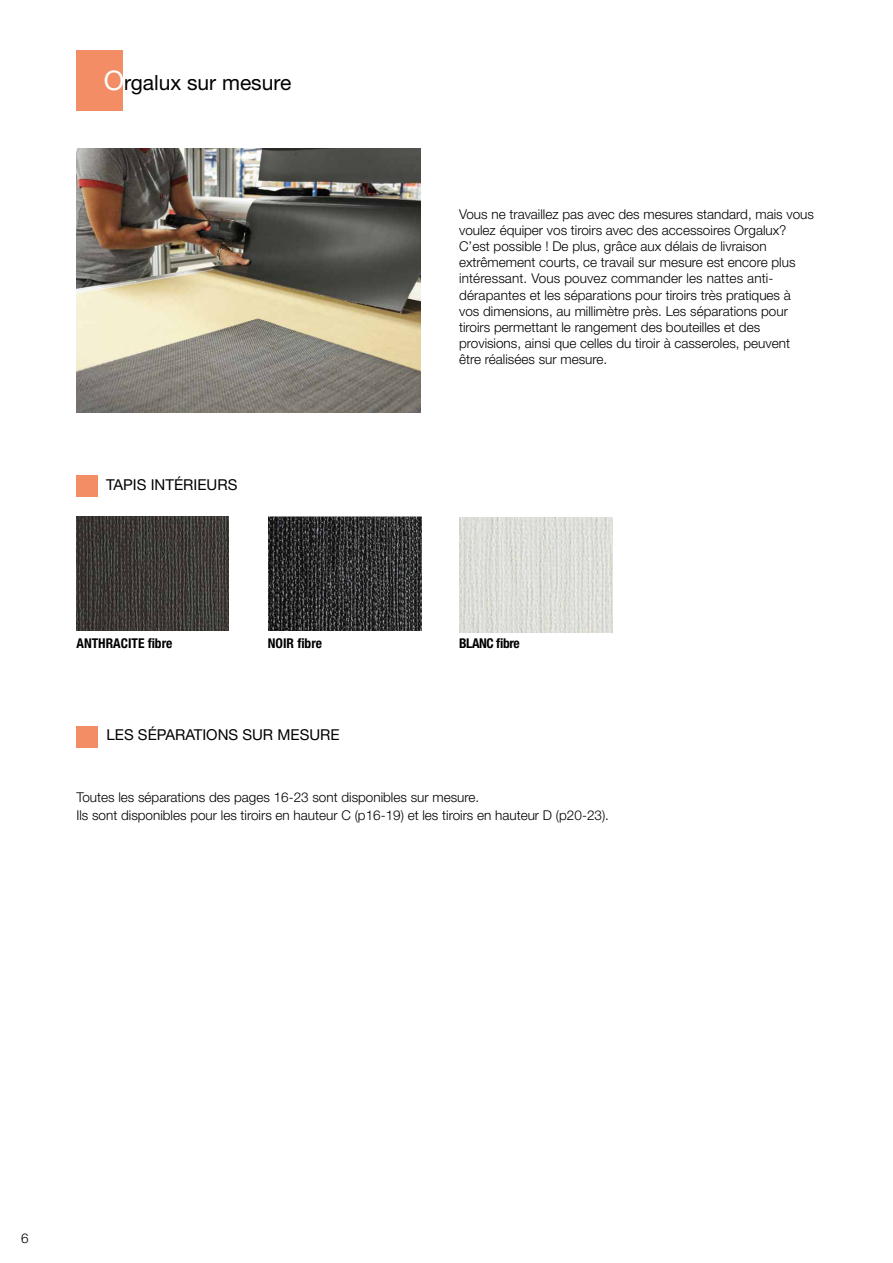
<style>
.page{position:relative;width:893px;height:1263px;background:#fff}
.page>*{position:absolute;margin:0;border:0;box-sizing:border-box;transform-origin:0 0}
.t1{font:21px "Helvetica Neue LT Std";color:#000}
.t2{font:15px "Helvetica Neue LT Std";color:#000}
.t3{font:300 13.5px/16.2px "Helvetica Neue LT Std";color:#000}
.t4{font:700 condensed 13.5px "Helvetica Neue LT Std";color:#000}
.t5{font:700 condensed 13.5px "Helvetica Neue LT Std";letter-spacing:-.03em;color:#000}
.s1{font-size:27px;color:#fff}
</style>
<div class="page">
<img style="left:77px;top:149px;width:343px;height:264px">
<img style="left:459px;top:517px;width:153px;height:115px">
<div style="left:77px;top:726px;width:21px;height:21px;background:#f28d65"></div>
<div style="left:77px;top:50px;width:46px;height:47px;background:#f28d65"></div>
<div style="left:77px;top:64px;width:46px;height:47px;background:#f28d65"></div>
<div style="left:77px;top:475px;width:21px;height:21px;background:#f28d65"></div>
<svg style="left:268px;top:517px;width:153px;height:114px;background:#323232"></svg>
<svg style="left:76px;top:517px;width:153px;height:114px;background:#3e3b37"></svg>
<h1 class="t1" style="left:104px;top:70px;width:189px"><span class="s1">O</span>rgalux sur mesure</h1>
<p class="t2" style="left:106px;top:476px;width:133px">TAPIS INTÉRIEURS</p>
<p class="t3" style="left:459px;top:205px;width:356px">Vous ne travaillez pas avec des mesures standard, mais vous voulez équiper vos tiroirs avec des accessoires Orgalux?<br>C’est possible ! De plus, grâce aux délais de livraison extrêmement courts, ce travail sur mesure est encore plus intéressant. Vous pouvez commander les nattes anti&shy;dérapantes et les séparations pour tiroirs très pratiques à vos dimensions, au millimètre près. Les séparations pour tiroirs permettant le rangement des bouteilles et des provisions, ainsi que celles du tiroir à casseroles, peuvent être réalisées sur mesure.</p>
<p class="t4" style="left:77px;top:635px;width:97px">ANTHRACITE fibre</p>
<p class="t4" style="left:268px;top:635px;width:56px">NOIR fibre</p>
<p class="t5" style="left:459px;top:635px;width:62px">BLANC fibre</p>
<p class="t2" style="left:107px;top:725px;width:235px">LES SÉPARATIONS SUR MESURE</p>
<p class="t3" style="left:76px;top:788px;width:534px;line-height:18px">Toutes les séparations des pages 16-23 sont disponibles sur mesure.<br>Ils sont disponibles pour les tiroirs en hauteur C (p16-19) et les tiroirs en hauteur D (p20-23).</p>
<p class="t3" style="left:21px;top:1230px;width:9px">6</p>
</div>
